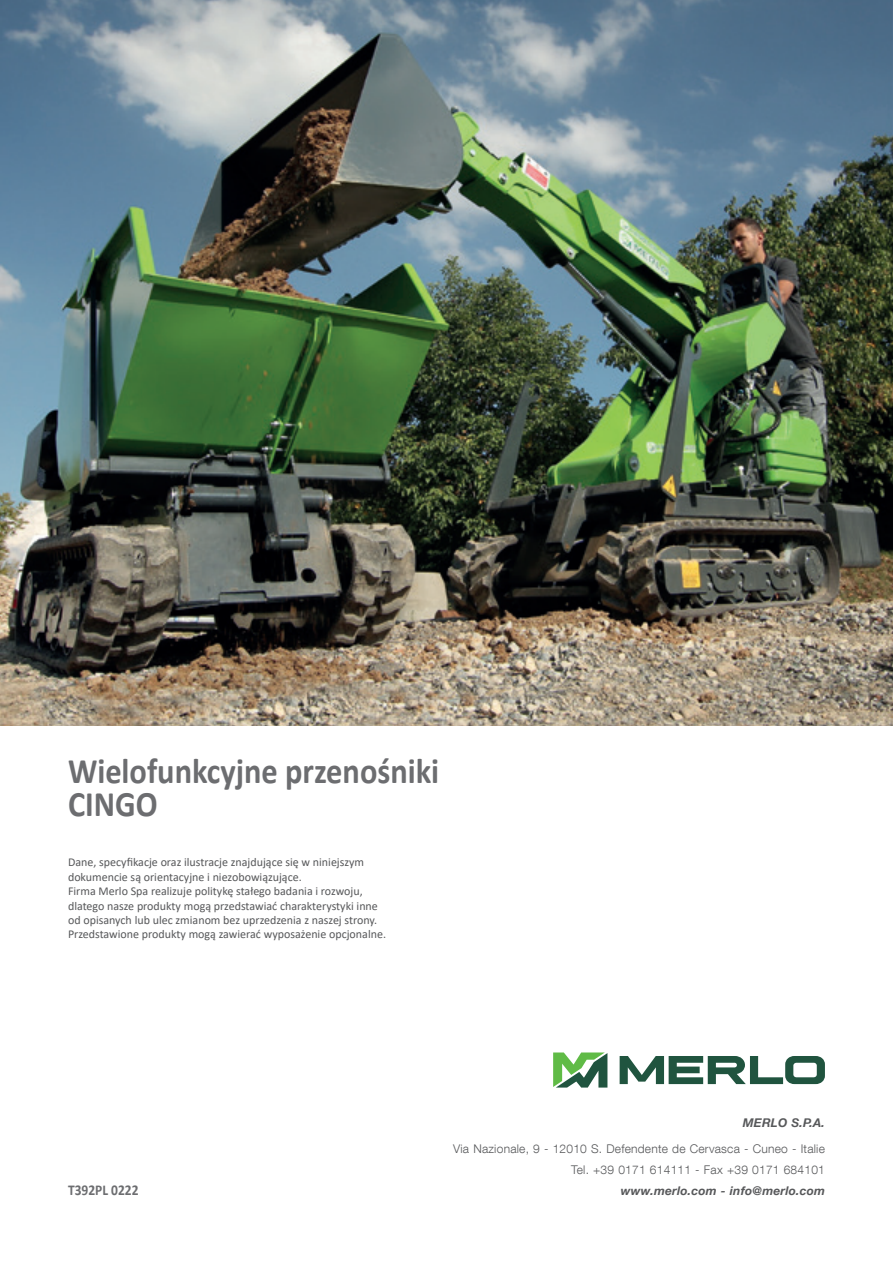
<style>
.page{position:relative;width:893px;height:1263px;background:#fff}
.page>*{position:absolute;margin:0;border:0;box-sizing:border-box;transform-origin:0 0}
.t1{font:700 36px/33px "Calibri";color:#6c6d70;scale:.9 1}
.t2{font:700 15px "Calibri";color:#6c6d70;scale:.9 1}
.t3{font:12px/14.4px "Calibri";color:#57585a}
.Normale{font:300 12px "Helvetica Neue LT Com";letter-spacing:.02em;color:#57585a}
.Normale-2{font:italic 700 12px "Helvetica Neue LT Com";letter-spacing:.02em;color:#57585a}
</style>
<div class="page">
<img style="left:0;top:0;width:893px;height:725px">
<svg style="left:620px;top:1056px;width:205px;height:28px"></svg>
<svg style="left:553px;top:1052px;width:54px;height:35px"></svg>
<p class="t1" style="left:68px;top:754px;width:414px">Wielofunkcyjne przenośniki<br>CINGO</p>
<p class="t3" style="left:68px;top:855px;width:319px">Dane, specyfikacje oraz ilustracje znajdujące się w niniejszym dokumencie są orientacyjne i niezobowiązujące.<br>Firma Merlo Spa realizuje politykę stałego badania i rozwoju, dlatego nasze produkty mogą przedstawiać charakterystyki inne od opisanych lub ulec zmianom bez uprzedzenia z naszej strony.<br>Przedstawione produkty mogą zawierać wyposażenie opcjonalne.</p>
<p class="Normale-2" style="left:743px;top:1115px;width:84px">MERLO S.P.A.</p>
<p class="Normale" style="left:453px;top:1141px;width:373px">Via Nazionale, 9 - 12010 S. Defendente de Cervasca - Cuneo - Italie</p>
<p class="Normale" style="left:571px;top:1162px;width:255px">Tel. +39 0171 614111 - Fax +39 0171 684101</p>
<p class="t2" style="left:68px;top:1179px;width:80px">T392PL 0222</p>
<p class="Normale-2" style="left:621px;top:1183px;width:206px">www.merlo.com - info@merlo.com</p>
</div>
